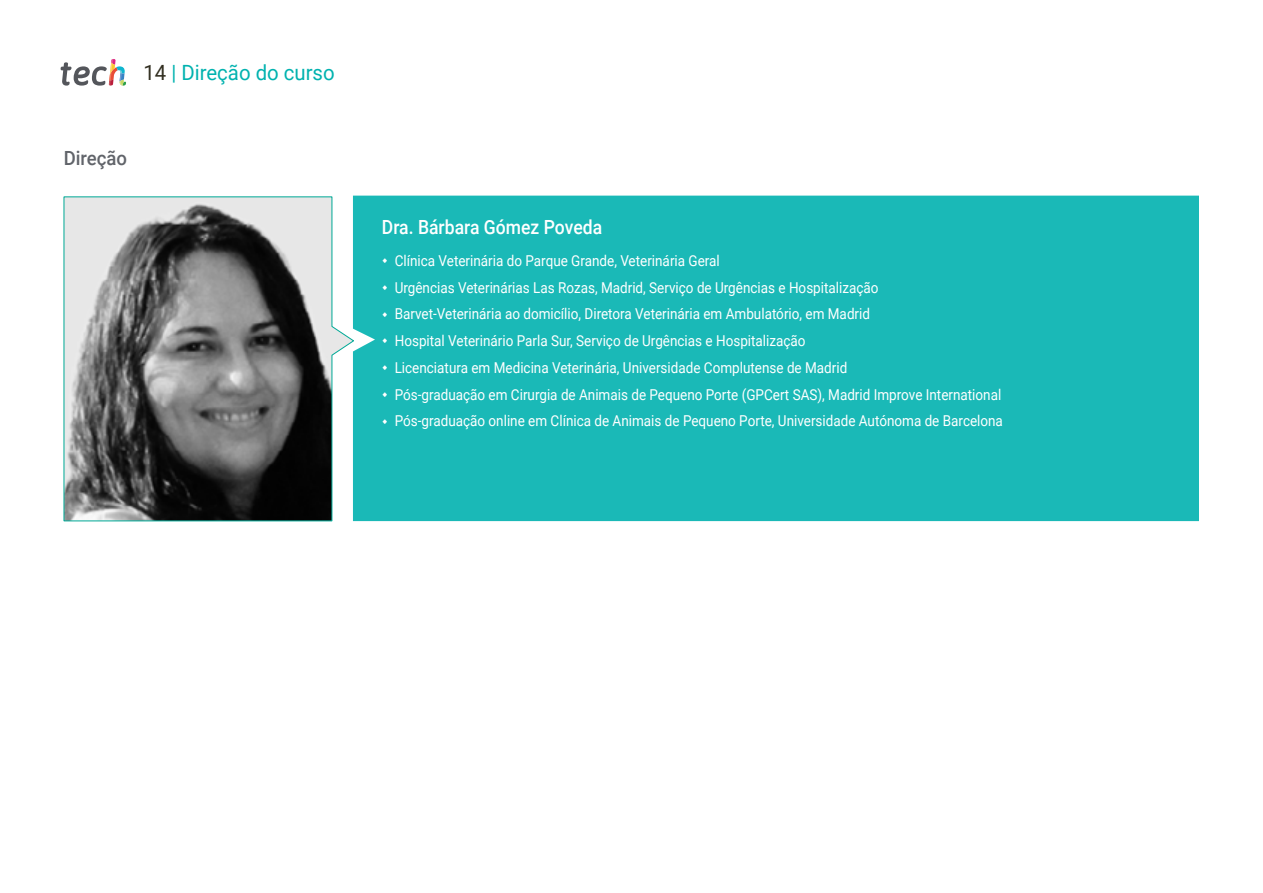
<style>
.page{position:relative;width:1263px;height:893px;background:#fff}
.page>*{position:absolute;margin:0;border:0;box-sizing:border-box;transform-origin:0 0}
.t1{font:21px "Roboto";color:#00b2af}
.t2{font:500 19.5px "Roboto";color:#fff;scale:.9 1}
.t3{font:500 19.5px "Roboto";color:#61646a;scale:.95 1}
.t4{font:15px/26.7px "Roboto";color:#fff;scale:.9 1}
.s1{color:#312e20}
</style>
<div class="page">
<svg style="left:61px;top:59px;width:65px;height:27px"></svg>
<div style="left:354px;top:196px;width:845px;height:325px;background:#1ab9b7"></div>
<svg style="left:64px;top:196px;width:290px;height:325px;background:#7b7d7d"></svg>
<svg style="left:383px;top:258px;width:4px;height:5px"></svg>
<svg style="left:383px;top:285px;width:4px;height:5px"></svg>
<svg style="left:383px;top:312px;width:4px;height:5px"></svg>
<svg style="left:383px;top:338px;width:4px;height:5px"></svg>
<svg style="left:383px;top:365px;width:4px;height:5px"></svg>
<svg style="left:383px;top:392px;width:4px;height:5px"></svg>
<svg style="left:383px;top:419px;width:4px;height:5px"></svg>
<h1 class="t1" style="left:144px;top:57px;width:193px"><span class="s1">14</span> | Direção do curso</h1>
<h2 class="t3" style="left:64px;top:144px;width:68px">Direção</h2>
<h2 class="t2" style="left:382px;top:213px;width:246px">Dra. Bárbara Gómez Poveda</h2>
<p class="t4" style="left:395px;top:247px;width:677px">Clínica Veterinária do Parque Grande, Veterinária Geral<br>Urgências Veterinárias Las Rozas, Madrid, Serviço de Urgências e Hospitalização<br>Barvet-Veterinária ao domicílio, Diretora Veterinária em Ambulatório, em Madrid<br>Hospital Veterinário Parla Sur, Serviço de Urgências e Hospitalização<br>Licenciatura em Medicina Veterinária, Universidade Complutense de Madrid<br>Pós-graduação em Cirurgia de Animais de Pequeno Porte (GPCert SAS), Madrid Improve International Pós-graduação online em Clínica de Animais de Pequeno Porte, Universidade Autónoma de Barcelona</p>
</div>
